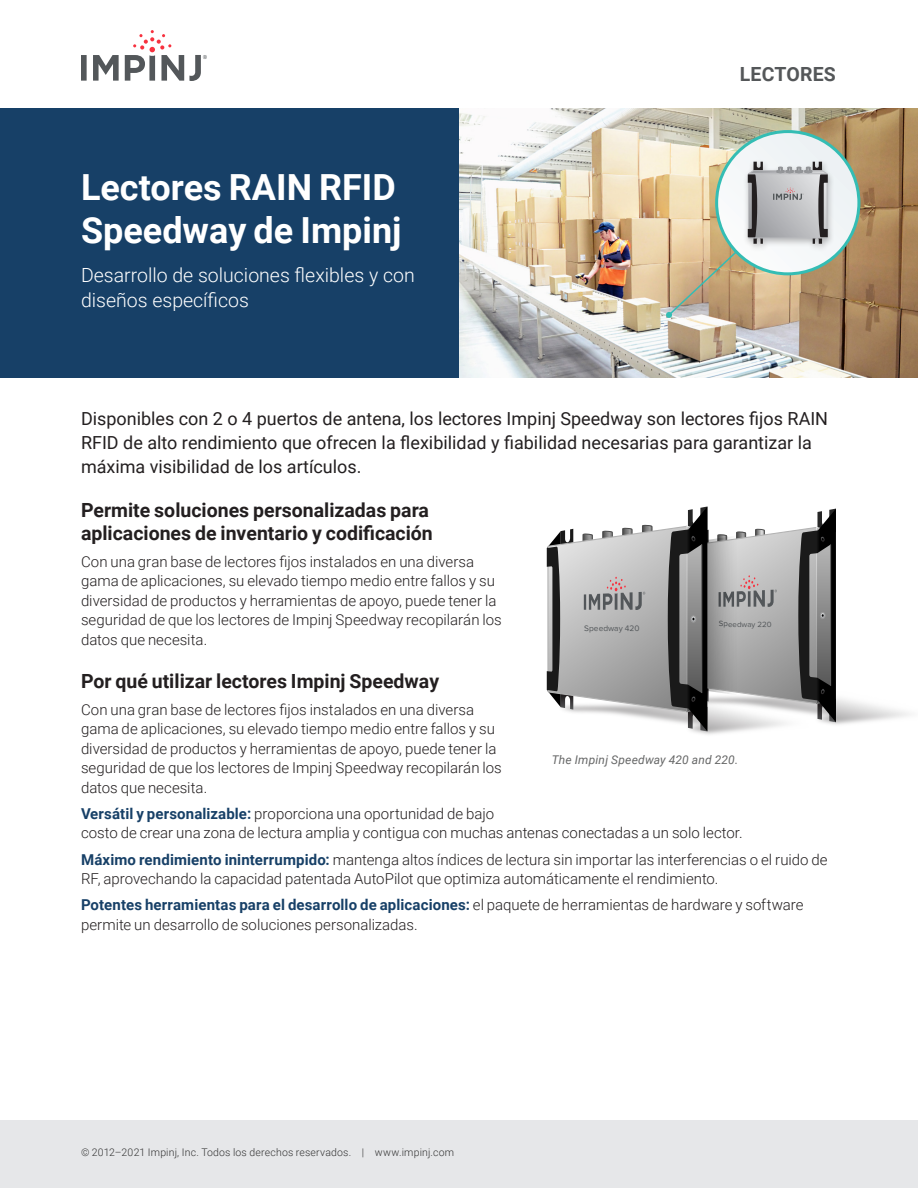
<style>
.page{position:relative;width:918px;height:1188px;background:#fff}
.page>*{position:absolute;margin:0;border:0;box-sizing:border-box;transform-origin:0 0}
.t1{font:700 36px/43.2px "Roboto";color:#fff}
.t2{font:700 19.5px/23.4px "Roboto";color:#231f20}
.Product_Description{font:300 19.5px/25.5px "Roboto";color:#fff}
.Category{font:700 19.5px "Roboto";letter-spacing:.01em;color:#545759}
.Intro{font:18px/24px "Roboto";color:#231f20}
.t3{font:300 15px/19.5px "Roboto";color:#231f20}
.t4{font:italic 12px "Roboto";letter-spacing:.02em;color:#666767}
.t5{font:300 10.5px "Roboto";letter-spacing:.015em;color:#333}
.t6{font:8.4px "Proxima Nova";color:#53575a}
.t7{font:7.95px "Proxima Nova";color:#53575a}
.s1{font-weight:700;color:#174067}
</style>
<div class="page">
<div style="left:0;top:1120px;width:917px;height:68px;background:#e6e7e9"></div>
<svg style="left:81px;top:30px;width:126px;height:51px"></svg>
<img style="left:459px;top:108px;width:459px;height:270px">
<div style="left:0;top:108px;width:459px;height:270px;background:#174067"></div>
<svg style="left:717px;top:132px;width:142px;height:142px"></svg>
<div style="left:743px;top:159px;width:92px;height:94px;background:#231f20;opacity:.3"></div>
<svg style="left:666px;top:162px;width:162px;height:156px"></svg>
<div style="left:715px;top:130px;width:145px;height:145px;border:3px solid #34bdb4;border-radius:50%"></div>
<svg style="left:547px;top:507px;width:289px;height:224px"></svg>
<p class="t1" style="left:81px;top:164px;width:322px">Lectores RAIN RFID<br>Speedway de Impinj</p>
<p class="Product_Description" style="left:81px;top:262px;width:335px">Desarrollo de soluciones flexibles y con diseños específicos</p>
<p class="Category" style="left:740px;top:60px;width:98px">LECTORES</p>
<p class="Intro" style="left:81px;top:406px;width:749px">Disponibles con 2 o 4 puertos de antena, los lectores Impinj Speedway son lectores fijos RAIN<br>RFID de alto rendimiento que ofrecen la flexibilidad y fiabilidad necesarias para garantizar la máxima visibilidad de los artículos.</p>
<h2 class="t2" style="left:81px;top:498px;width:353px">Permite soluciones personalizadas para aplicaciones de inventario y codificación</h2>
<p class="t3" style="left:81px;top:551px;width:422px">Con una gran base de lectores fijos instalados en una diversa gama de aplicaciones, su elevado tiempo medio entre fallos y su diversidad de productos y herramientas de apoyo, puede tener la seguridad de que los lectores de Impinj Speedway recopilarán los datos que necesita.</p>
<h2 class="t2" style="left:81px;top:669px;width:360px">Por qué utilizar lectores Impinj Speedway</h2>
<p class="t3" style="left:81px;top:699px;width:422px">Con una gran base de lectores fijos instalados en una diversa gama de aplicaciones, su elevado tiempo medio entre fallos y su diversidad de productos y herramientas de apoyo, puede tener la seguridad de que los lectores de Impinj Speedway recopilarán los datos que necesita.</p>
<p class="t3" style="left:81px;top:803px;width:663px"><span class="s1">Versátil y personalizable:</span> proporciona una oportunidad de bajo<br>costo de crear una zona de lectura amplia y contigua con muchas antenas conectadas a un solo lector.</p>
<p class="t3" style="left:81px;top:849px;width:748px"><span class="s1">Máximo rendimiento ininterrumpido:</span> mantenga altos índices de lectura sin importar las interferencias o el ruido de<br>RF, aprovechando la capacidad patentada AutoPilot que optimiza automáticamente el rendimiento.</p>
<p class="t3" style="left:81px;top:895px;width:724px"><span class="s1">Potentes herramientas para el desarrollo de aplicaciones:</span> el paquete de herramientas de hardware y software permite un desarrollo de soluciones personalizadas.</p>
<p class="t7" style="left:719px;top:619px;width:54px;rotate:1deg">Speedway 220</p>
<p class="t6" style="left:584px;top:623px;width:57px;rotate:1deg">Speedway 420</p>
<p class="t4" style="left:552px;top:752px;width:188px">The Impinj Speedway 420 and 220.</p>
<p class="t5" style="left:81px;top:1145px;width:375px">© 2012–2021 Impinj, Inc. Todos los derechos reservados. | www.impinj.com</p>
</div>
